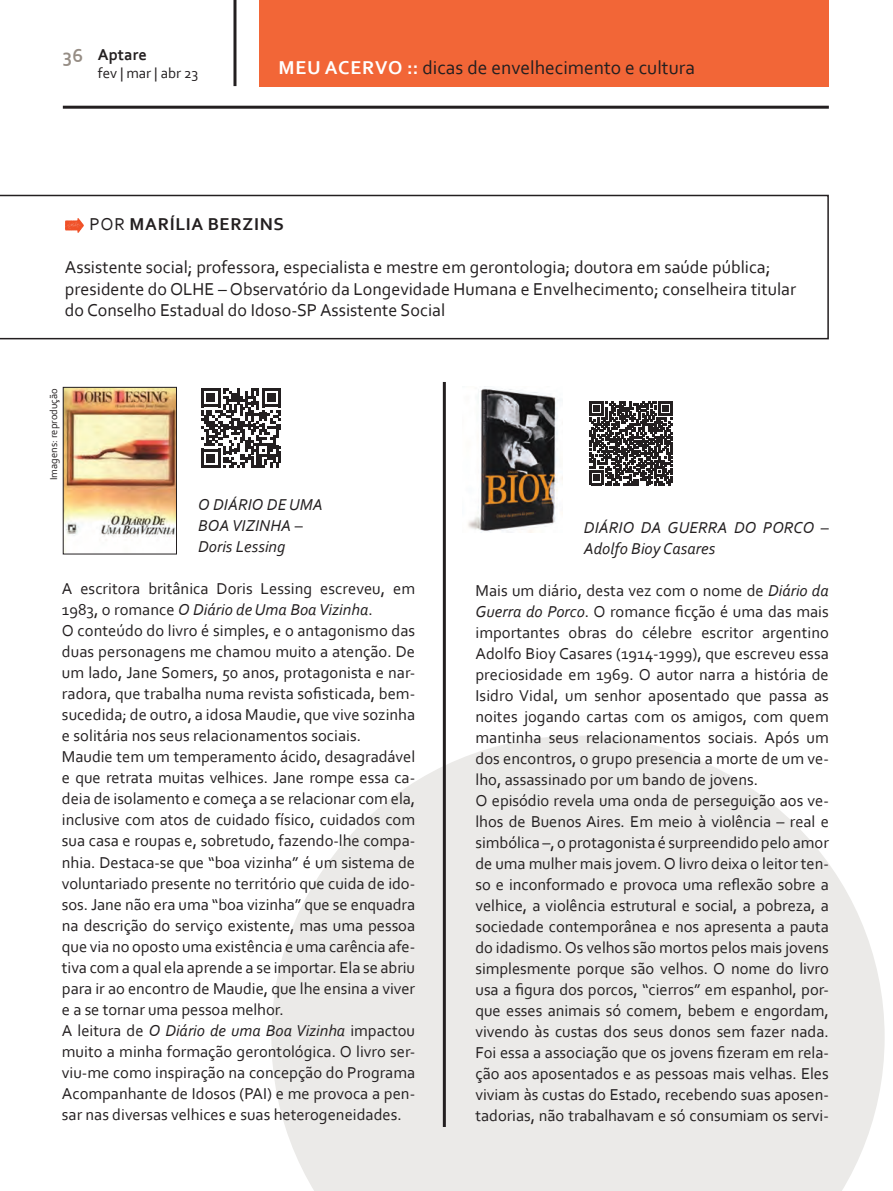
<style>
.page{position:relative;width:893px;height:1191px;background:#fff}
.page>*{position:absolute;margin:0;border:0;box-sizing:border-box;transform-origin:0 0}
.t1{font:19.5px "Corbel";color:#231f20}
.t2{font:700 19.5px "Corbel";letter-spacing:.04em;color:#fff}
.t3{font:700 19.5px "Corbel";color:#968d85}
.titulo_radar{font:18px/21.6px "Corbel";color:#231f20}
.titulo_radar-2{font:700 18px "Corbel";letter-spacing:.04em;color:#231f20}
.texto_meu_acervo{font:16.5px/21px "Corbel";color:#231f20;text-align:justify}
.texto_meu_acervo-2{font:italic 16.5px/21px "Corbel";letter-spacing:.005em;color:#231f20}
.t4{font:700 16.5px "Corbel";color:#231f20}
.t5{font:15px "Corbel";color:#231f20}
.legenda_imagens{font:10.5px "Corbel";color:#231f20}
.s1{font-weight:700;color:#fff}
.s2{font-weight:400}
.s3{font-style:normal}
.s4{font-style:italic}
</style>
<div class="page">
<hr style="left:63px;top:106px;width:765px;height:3px;background:#231f20">
<hr style="left:233px;top:0;width:3px;height:86px;background:#231f20">
<div style="left:259px;top:0;width:569px;height:86px;background:#f26637"></div>
<svg style="left:271px;top:735px;width:613px;height:455px;fill:#ebeae8"></svg>
<hr style="left:442px;top:382px;width:3px;height:744px;background:#231f20">
<svg style="left:0;top:195px;width:828px;height:144px"></svg>
<svg style="left:589px;top:401px;width:83px;height:84px"></svg>
<img style="left:65px;top:389px;width:110px;height:163px">
<div style="left:63px;top:387px;width:114px;height:167px;border:1px solid #231f20"></div>
<img style="left:468px;top:388px;width:94px;height:144px">
<svg style="left:201px;top:388px;width:80px;height:80px"></svg>
<p class="t3" style="left:63px;top:44px;width:22px">36</p>
<p class="t4" style="left:98px;top:44px;width:50px">Aptare</p>
<p class="t5" style="left:98px;top:64px;width:102px">fev | mar | abr 23</p>
<p class="t1" style="left:278px;top:55px;width:418px"><span class="s1">MEU ACERVO ::</span> dicas de envelhecimento e cultura</p>
<p class="t2" style="left:278px;top:55px;width:179px">FONOAUDIOLOGIA</p>
<p class="titulo_radar-2" style="left:90px;top:213px;width:196px"><span class="s2">POR</span> MARÍLIA BERZINS</p>
<p class="titulo_radar" style="left:65px;top:256px;width:732px">Assistente social; professora, especialista e mestre em gerontologia; doutora em saúde pública; presidente do OLHE – Observatório da Longevidade Humana e Envelhecimento; conselheira titular do Conselho Estadual do Idoso-SP Assistente Social</p>
<p class="legenda_imagens" style="left:47px;top:480px;width:93px;rotate:-90deg">Imagens: reprodução</p>
<p class="texto_meu_acervo-2" style="left:198px;top:493px;width:126px">O DIÁRIO DE UMA</p>
<p class="texto_meu_acervo-2" style="left:198px;top:514px;width:106px">BOA VIZINHA <span class="s3">–</span></p>
<p class="texto_meu_acervo-2" style="left:198px;top:535px;width:89px">Doris Lessing</p>
<p class="texto_meu_acervo" style="left:62px;top:577px;width:354px">A escritora britânica Doris Lessing escreveu, em<br>1983, o romance <span class="s4">O Diário de Uma Boa Vizinha</span>.</p>
<p class="texto_meu_acervo" style="left:62px;top:619px;width:355px">O conteúdo do livro é simples, e o antagonismo das duas personagens me chamou muito a atenção. De um lado, Jane Somers, 50 anos, protagonista e nar&shy;radora, que trabalha numa revista sofisticada, bem&shy;sucedida; de outro, a idosa Maudie, que vive sozinha e solitária nos seus relacionamentos sociais.</p>
<p class="texto_meu_acervo" style="left:62px;top:745px;width:354px">Maudie tem um temperamento ácido, desagradável e que retrata muitas velhices. Jane rompe essa ca&shy;deia de isolamento e começa a se relacionar com ela, inclusive com atos de cuidado físico, cuidados com sua casa e roupas e, sobretudo, fazendo-lhe compa&shy;nhia. Destaca-se que “boa vizinha” é um sistema de voluntariado presente no território que cuida de ido&shy;sos. Jane não era uma “boa vizinha” que se enquadra na descrição do serviço existente, mas uma pessoa que via no oposto uma existência e uma carência afe&shy;tiva com a qual ela aprende a se importar. Ela se abriu para ir ao encontro de Maudie, que lhe ensina a viver e a se tornar uma pessoa melhor.</p>
<p class="texto_meu_acervo" style="left:62px;top:1019px;width:354px">A leitura de <span class="s4">O Diário de uma Boa Vizinha</span> impactou muito a minha formação gerontológica. O livro ser&shy;viu-me como inspiração na concepção do Programa Acompanhante de Idosos (PAI) e me provoca a pen&shy;sar nas diversas velhices e suas heterogeneidades.</p>
<p class="texto_meu_acervo-2" style="left:583px;top:516px;width:246px">DIÁRIO DA GUERRA DO PORCO <span class="s3">–<br></span>Adolfo Bioy Casares</p>
<p class="texto_meu_acervo" style="left:475px;top:579px;width:355px">Mais um diário, desta vez com o nome de <span class="s4">Diário da Guerra do Porco</span>. O romance ficção é uma das mais importantes obras do célebre escritor argentino Adolfo Bioy Casares (1914-1999), que escreveu essa preciosidade em 1969. O autor narra a história de Isidro Vidal, um senhor aposentado que passa as noites jogando cartas com os amigos, com quem mantinha seus relacionamentos sociais. Após um dos encontros, o grupo presencia a morte de um ve&shy;lho, assassinado por um bando de jovens.</p>
<p class="texto_meu_acervo" style="left:475px;top:789px;width:355px">O episódio revela uma onda de perseguição aos ve&shy;lhos de Buenos Aires. Em meio à violência – real e simbólica –, o protagonista é surpreendido pelo amor de uma mulher mais jovem. O livro deixa o leitor ten&shy;so e inconformado e provoca uma reflexão sobre a velhice, a violência estrutural e social, a pobreza, a sociedade contemporânea e nos apresenta a pauta do idadismo. Os velhos são mortos pelos mais jovens simplesmente porque são velhos. O nome do livro usa a figura dos porcos, “cierros” em espanhol, por&shy;que esses animais só comem, bebem e engordam, vivendo às custas dos seus donos sem fazer nada.<br>Foi essa a associação que os jovens fizeram em rela&shy;ção aos aposentados e as pessoas mais velhas. Eles viviam às custas do Estado, recebendo suas aposen&shy;tadorias, não trabalhavam e só consumiam os servi-</p>
</div>
